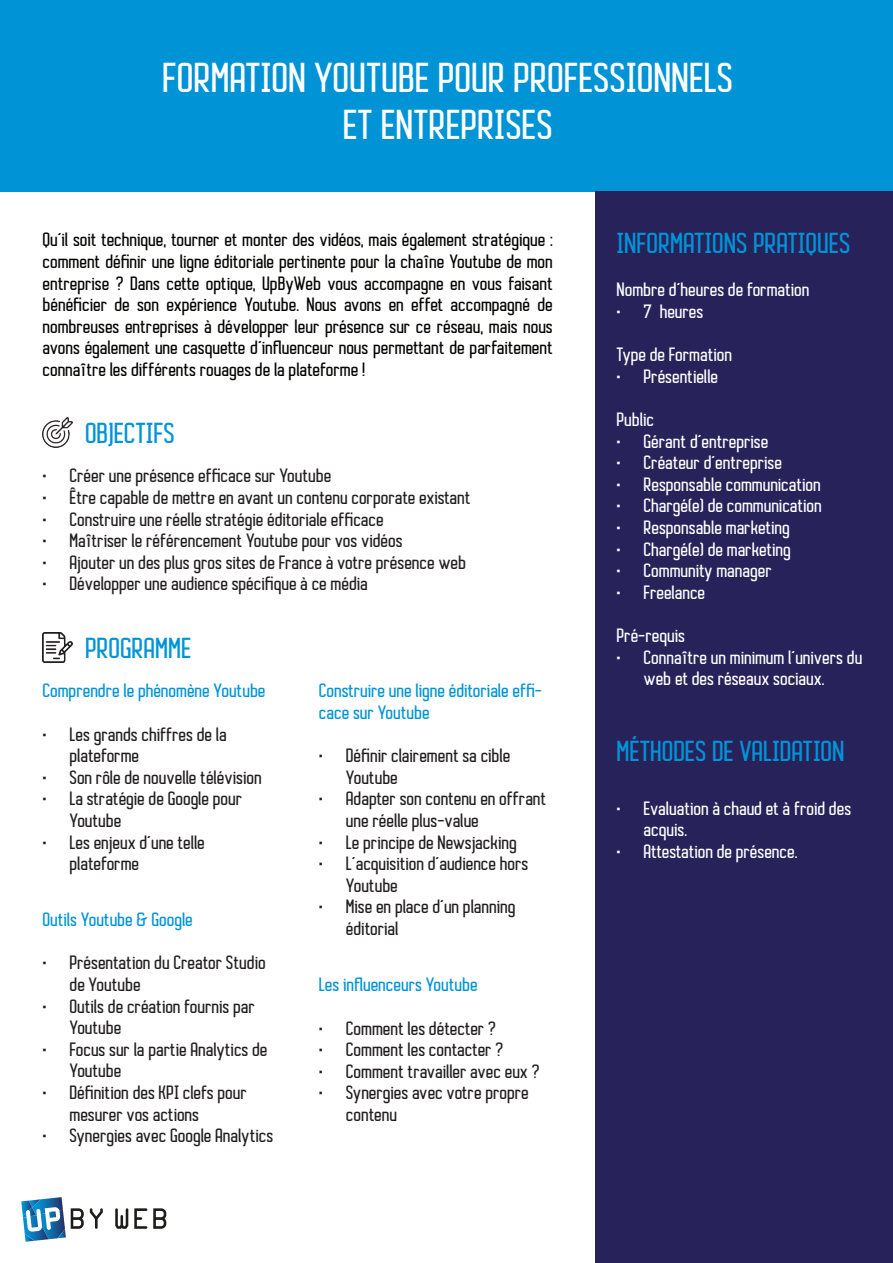
<style>
.page{position:relative;width:893px;height:1263px;background:#fff}
.page>*{position:absolute;margin:0;border:0;box-sizing:border-box;transform-origin:0 0}
.t1{font:700 39px/46.8px "Autobus";color:#fff;text-align:center}
.t2{font:700 27px "Autobus";color:#0094d7}
.t3{font:700 18px/21.6px "Autobus";color:#231f20}
.t4{font:700 18px/21.6px "Autobus";color:#040503;text-align:justify}
.t5{font:700 18px/21.6px "Autobus";color:#fff;text-align:center}
.t6{font:700 18px/21.6px "Autobus";color:#0094d7}
</style>
<div class="page">
<div style="left:0;top:0;width:893px;height:191px;background:#0094d7"></div>
<div style="left:595px;top:191px;width:298px;height:1072px;background:#28225b"></div>
<img style="left:43px;top:418px;width:29px;height:30px">
<img style="left:43px;top:633px;width:29px;height:30px">
<svg style="left:21px;top:1197px;width:63px;height:45px"></svg>
<svg style="left:90px;top:1208px;width:13px;height:21px"></svg>
<svg style="left:115px;top:1208px;width:13px;height:21px"></svg>
<svg style="left:134px;top:1208px;width:13px;height:21px"></svg>
<svg style="left:153px;top:1208px;width:13px;height:21px"></svg>
<p class="t1" style="left:162px;top:54px;width:572px">FORMATION YOUTUBE POUR PROFESSIONNELS<br>ET ENTREPRISES</p>
<p class="t4" style="left:43px;top:229px;width:512px">Qu’il soit technique, tourner et monter des vidéos, mais également stratégique : comment définir une ligne éditoriale pertinente pour la chaîne Youtube de mon entreprise ? Dans cette optique, UpByWeb vous accompagne en vous faisant bénéficier de son expérience Youtube. Nous avons en effet accompagné de nombreuses entreprises à développer leur présence sur ce réseau, mais nous avons également une casquette d’influenceur nous permettant de parfaitement connaître les différents rouages de la plateforme !</p>
<p class="t2" style="left:85px;top:417px;width:91px">OBJECTIFS</p>
<p class="t3" style="left:43px;top:465px;width:290px">• Créer une présence efficace sur Youtube</p>
<p class="t3" style="left:43px;top:487px;width:430px">• Être capable de mettre en avant un contenu corporate existant</p>
<p class="t3" style="left:43px;top:508px;width:343px">• Construire une réelle stratégie éditoriale efficace</p>
<p class="t3" style="left:43px;top:530px;width:362px">• Maîtriser le référencement Youtube pour vos vidéos</p>
<p class="t3" style="left:43px;top:551px;width:425px">• Ajouter un des plus gros sites de France à votre présence web</p>
<p class="t3" style="left:43px;top:573px;width:327px">• Développer une audience spécifique à ce média</p>
<p class="t2" style="left:85px;top:631px;width:108px">PROGRAMME</p>
<p class="t6" style="left:43px;top:680px;width:225px">Comprendre le phénomène Youtube</p>
<p class="t3" style="left:70px;top:723px;width:159px;text-indent:-27px">• Les grands chiffres de la plateforme</p>
<p class="t3" style="left:43px;top:766px;width:221px">• Son rôle de nouvelle télévision</p>
<p class="t3" style="left:70px;top:788px;width:174px;text-indent:-27px">• La stratégie de Google pour<br>Youtube</p>
<p class="t3" style="left:70px;top:831px;width:137px;text-indent:-27px">• Les enjeux d’une telle plateforme</p>
<p class="t6" style="left:43px;top:909px;width:152px">Outils Youtube &amp; Google</p>
<p class="t3" style="left:70px;top:952px;width:198px;text-indent:-27px">• Présentation du Creator Studio de Youtube</p>
<p class="t3" style="left:70px;top:995px;width:187px;text-indent:-27px">• Outils de création fournis par<br>Youtube</p>
<p class="t3" style="left:70px;top:1038px;width:200px;text-indent:-27px">• Focus sur la partie Analytics de<br>Youtube</p>
<p class="t3" style="left:70px;top:1082px;width:179px;text-indent:-27px">• Définition des KPI clefs pour mesurer vos actions</p>
<p class="t3" style="left:43px;top:1125px;width:232px">• Synergies avec Google Analytics</p>
<p class="t6" style="left:319px;top:680px;width:225px">Construire une ligne éditoriale effi&shy;cace sur Youtube</p>
<p class="t3" style="left:346px;top:745px;width:166px;text-indent:-27px">• Définir clairement sa cible<br>Youtube</p>
<p class="t3" style="left:346px;top:788px;width:202px;text-indent:-27px">• Adapter son contenu en offrant une réelle plus-value</p>
<p class="t3" style="left:319px;top:831px;width:199px">• Le principe de Newsjacking</p>
<p class="t3" style="left:346px;top:853px;width:184px;text-indent:-27px">• L’acquisition d’audience hors<br>Youtube</p>
<p class="t3" style="left:346px;top:896px;width:171px;text-indent:-27px">• Mise en place d’un planning éditorial</p>
<p class="t6" style="left:319px;top:974px;width:160px">Les influenceurs Youtube</p>
<p class="t3" style="left:319px;top:1017px;width:178px">• Comment les détecter ?</p>
<p class="t3" style="left:319px;top:1039px;width:186px">• Comment les contacter ?</p>
<p class="t3" style="left:319px;top:1060px;width:222px">• Comment travailler avec eux ?</p>
<p class="t3" style="left:346px;top:1082px;width:184px;text-indent:-27px">• Synergies avec votre propre contenu</p>
<p class="t2" style="left:617px;top:227px;width:235px">INFORMATIONS PRATIQUES</p>
<p class="t5" style="left:617px;top:279px;width:194px">Nombre d’heures de formation</p>
<p class="t5" style="left:617px;top:301px;width:88px">• 7 heures</p>
<p class="t5" style="left:617px;top:344px;width:117px">Type de Formation</p>
<p class="t5" style="left:617px;top:365px;width:103px">• Présentielle</p>
<p class="t5" style="left:617px;top:409px;width:39px">Public</p>
<p class="t5" style="left:617px;top:430px;width:153px">• Gérant d’entreprise</p>
<p class="t5" style="left:617px;top:452px;width:167px">• Créateur d’entreprise</p>
<p class="t5" style="left:617px;top:473px;width:206px">• Responsable communication</p>
<p class="t5" style="left:617px;top:495px;width:207px">• Chargé(e) de communication</p>
<p class="t5" style="left:617px;top:517px;width:175px">• Responsable marketing</p>
<p class="t5" style="left:617px;top:538px;width:176px">• Chargé(e) de marketing</p>
<p class="t5" style="left:617px;top:560px;width:157px">• Community manager</p>
<p class="t5" style="left:617px;top:581px;width:90px">• Freelance</p>
<p class="t5" style="left:617px;top:625px;width:70px">Pré-requis</p>
<p class="t5" style="left:617px;top:646px;width:247px">• Connaître un minimum l’univers du web et des réseaux sociaux.</p>
<p class="t2" style="left:617px;top:735px;width:229px">MÉTHODES DE VALIDATION</p>
<p class="t5" style="left:644px;top:797px;width:209px;text-align:left;text-indent:-27px">• Evaluation à chaud et à froid des acquis.</p>
<p class="t5" style="left:617px;top:841px;width:182px">• Attestation de présence.</p>
</div>
